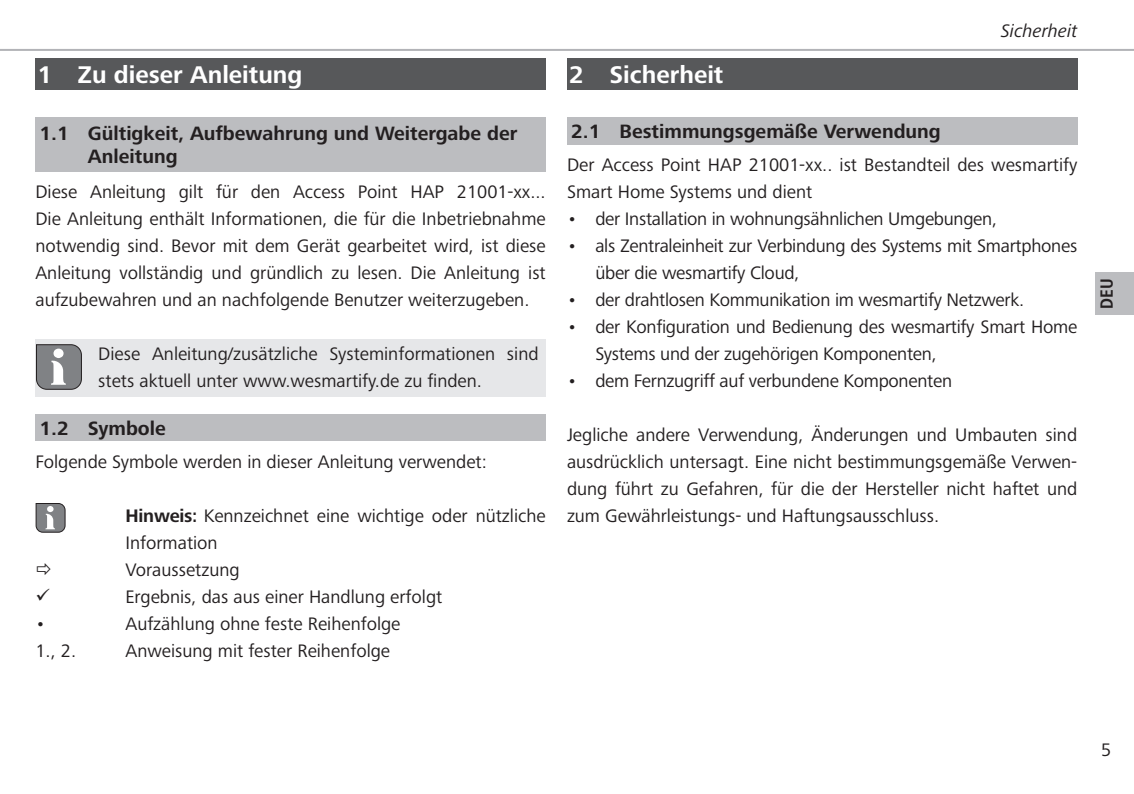
<style>
.page{position:relative;width:1134px;height:794px;background:#fff}
.page>*{position:absolute;margin:0;border:0;box-sizing:border-box;transform-origin:0 0}
.t1{font:700 25px "Frutiger Next LTW1 G";color:#fff}
.t2{font:700 20px/22.5px "Frutiger Next LTW1 G";color:#231f20}
.t3{font:18.75px/27px "Frutiger Next LTW1 G";color:#231f20}
.t4{font:italic 18.75px "Frutiger Next LTW1 G";color:#231f20}
.t5{font:700 condensed 17.5px "Frutiger LT Com";color:#231f20}
.s1{font-weight:700}
.s2{font-weight:700;font-stretch:condensed}
</style>
<div class="page">
<hr style="left:0;top:49px;width:1134px;height:2px;background:#b2b3b7">
<div style="left:1095px;top:272px;width:39px;height:43px;background:#bcbdc0"></div>
<div style="left:35px;top:58px;width:511px;height:32px;background:#57585a"></div>
<div style="left:35px;top:117px;width:511px;height:54px;background:#bcbdc0"></div>
<div style="left:35px;top:414px;width:511px;height:27px;background:#bcbdc0"></div>
<svg style="left:36px;top:503px;width:29px;height:29px"></svg>
<div style="left:567px;top:58px;width:510px;height:32px;background:#57585a"></div>
<div style="left:567px;top:117px;width:510px;height:27px;background:#bcbdc0"></div>
<div style="left:35px;top:339px;width:511px;height:58px;background:#e6e7e9"></div>
<svg style="left:36px;top:344px;width:46px;height:46px"></svg>
<h1 class="t1" style="left:38px;top:60px;width:266px">1 Zu dieser Anleitung</h1>
<p class="t2" style="left:88px;top:123px;width:431px;text-indent:-48px">1.1 Gültigkeit, Aufbewahrung und Weitergabe der<br>Anleitung</p>
<p class="t3" style="left:35px;top:179px;width:512px;text-align:justify">Diese Anleitung gilt für den Access Point HAP 21001-xx...<br>Die Anleitung enthält Informationen, die für die Inbetriebnahme notwendig sind. Bevor mit dem Gerät gearbeitet wird, ist diese Anleitung vollständig und gründlich zu lesen. Die Anleitung ist aufzubewahren und an nachfolgende Benutzer weiterzugeben.</p>
<p class="t3" style="left:98px;top:341px;width:442px">Diese Anleitung/zusätzliche Systeminformationen sind stets aktuell unter www.wesmartify.de zu finden.</p>
<p class="t2" style="left:40px;top:417px;width:128px">1.2 Symbole</p>
<p class="t3" style="left:35px;top:449px;width:453px">Folgende Symbole werden in dieser Anleitung verwendet:</p>
<p class="t3" style="left:125px;top:503px;width:422px"><span class="s1">Hinweis</span><span class="s2">:</span> Kennzeichnet eine wichtige oder nützliche<br>Information<br>Voraussetzung<br>Ergebnis, das aus einer Handlung erfolgt</p>
<p class="t3" style="left:35px;top:611px;width:12px">•</p>
<p class="t3" style="left:125px;top:611px;width:277px">Aufzählung ohne feste Reihenfolge</p>
<p class="t3" style="left:35px;top:638px;width:42px">1., 2.</p>
<p class="t3" style="left:125px;top:638px;width:266px">Anweisung mit fester Reihenfolge</p>
<p class="t4" style="left:1001px;top:20px;width:78px">Sicherheit</p>
<h1 class="t1" style="left:569px;top:60px;width:156px">2 Sicherheit</h1>
<p class="t2" style="left:571px;top:120px;width:371px">2.1 Bestimmungsgemäße Verwendung</p>
<p class="t3" style="left:567px;top:152px;width:512px">Der Access Point HAP 21001-xx.. ist Bestandteil des wesmartify<br>Smart Home Systems und dient</p>
<p class="t3" style="left:567px;top:206px;width:432px">• der Installation in wohnungsähnlichen Umgebungen,</p>
<p class="t3" style="left:595px;top:233px;width:483px;text-indent:-28px">• als Zentraleinheit zur Verbindung des Systems mit Smartphones über die wesmartify Cloud,</p>
<p class="t3" style="left:567px;top:287px;width:459px">• der drahtlosen Kommunikation im wesmartify Netzwerk.</p>
<p class="t3" style="left:595px;top:314px;width:483px;text-indent:-28px">• der Konfiguration und Bedienung des wesmartify Smart Home<br>Systems und der zugehörigen Komponenten,</p>
<p class="t3" style="left:567px;top:368px;width:387px">• dem Fernzugriff auf verbundene Komponenten</p>
<p class="t3" style="left:567px;top:422px;width:512px;text-align:justify">Jegliche andere Verwendung, Änderungen und Umbauten sind ausdrücklich untersagt. Eine nicht bestimmungsgemäße Verwen&shy;dung führt zu Gefahren, für die der Hersteller nicht haftet und zum Gewährleistungs- und Haftungsausschluss.</p>
<p class="t5" style="left:1096px;top:309px;width:32px;rotate:-90deg">DEU</p>
<p class="t3" style="left:1101px;top:737px;width:12px">5</p>
</div>
